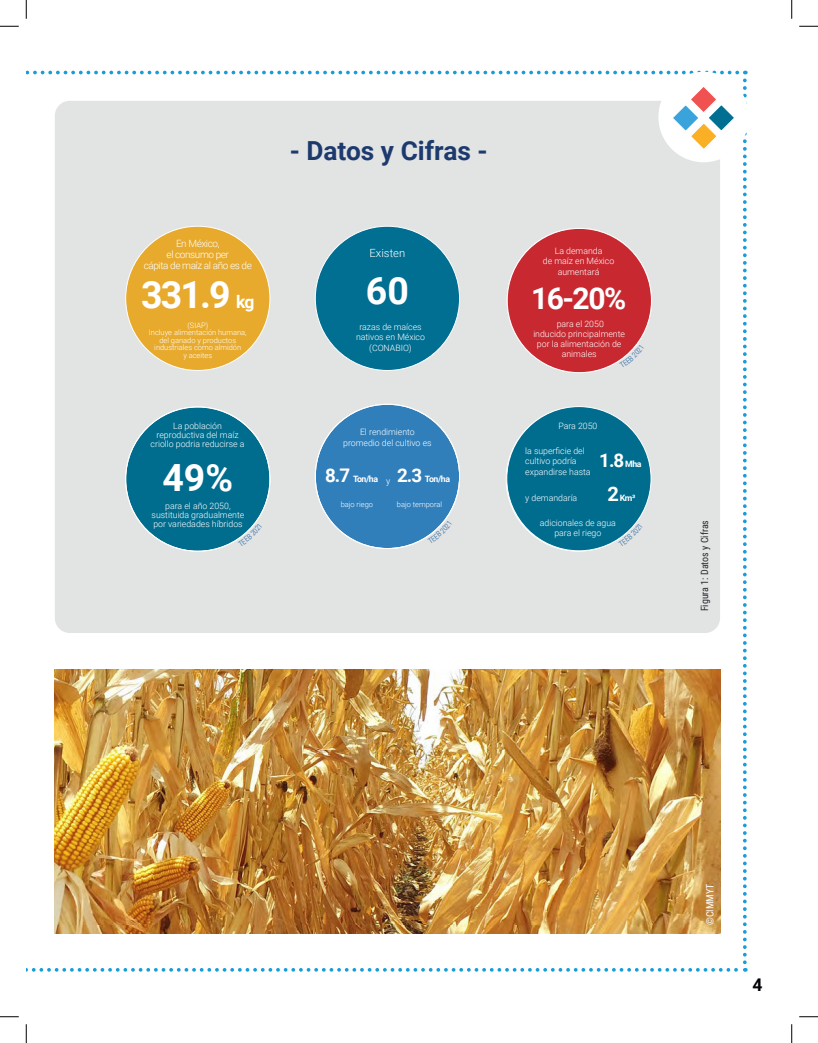
<style>
.page{position:relative;width:818px;height:1043px;background:#fff}
.page>*{position:absolute;margin:0;border:0;box-sizing:border-box;transform-origin:0 0}
.t1{font:700 37.5px "Roboto";letter-spacing:-.025em;color:#fff}
.t2{font:700 30px "Roboto";color:#fff}
.t3{font:700 26.25px "Roboto";color:#1d3a6e}
.t4{font:700 20px "Roboto";color:#fff}
.t5{font:700 18.75px "Roboto";color:#fff}
.t6{font:700 17.5px "Roboto";color:#030407}
.t7{font:300 11.25px "Roboto";color:#fff}
.t8{font:300 10px "Roboto";letter-spacing:-.04em;color:#fff}
.t9{font:10px "Roboto Condensed";color:#292c2f}
.t10{font:10px "Roboto Condensed";color:#fff}
.t11{font:300 8.75px/8.8px "Roboto";color:#fff;text-align:center}
.t12{font:700 8.75px "Roboto";letter-spacing:-.05em;color:#fff}
.t13{font:300 7.5px/7.5px "Roboto";color:#fff;text-align:center}
.s1{font-size:17.5px}
.s2{font-size:18.75px}
.s3{font-size:8.75px}
</style>
<div class="page">
<svg style="left:26px;top:968px;width:719px;height:3px"></svg>
<svg style="left:0;top:25px;width:19px;height:2px"></svg>
<svg style="left:799px;top:25px;width:19px;height:2px"></svg>
<svg style="left:0;top:1016px;width:19px;height:1px"></svg>
<svg style="left:799px;top:1016px;width:19px;height:1px"></svg>
<svg style="left:25px;top:0;width:2px;height:19px"></svg>
<svg style="left:25px;top:1024px;width:2px;height:18px"></svg>
<svg style="left:791px;top:0;width:1px;height:19px"></svg>
<svg style="left:791px;top:1024px;width:1px;height:18px"></svg>
<img style="left:26px;top:71px;width:720px;height:891px">
<p class="t3" style="left:290px;top:132px;width:199px">- Datos y Cifras -</p>
<p class="t8" style="left:176px;top:236px;width:45px">En México,</p>
<p class="t8" style="left:166px;top:247px;width:64px">el consumo per</p>
<p class="t8" style="left:144px;top:259px;width:110px">cápita de maíz al año es de</p>
<p class="t1" style="left:141px;top:268px;width:115px">331.9 <span class="s1">kg</span></p>
<p class="t13" style="left:187px;top:321px;width:22px">(SIAP)</p>
<p class="t13" style="left:149px;top:329px;width:99px">Incluye alimentación humana, del ganado y productos industriales como almidón</p>
<p class="t13" style="left:183px;top:351px;width:30px">y aceites</p>
<p class="t7" style="left:369px;top:245px;width:37px">Existen</p>
<p class="t1" style="left:366px;top:264px;width:45px">60</p>
<p class="t11" style="left:359px;top:322px;width:64px">razas de maíces</p>
<p class="t11" style="left:356px;top:332px;width:71px">nativos en México</p>
<p class="t11" style="left:369px;top:343px;width:44px">(CONABIO)</p>
<p class="t11" style="left:554px;top:246px;width:49px">La demanda</p>
<p class="t11" style="left:543px;top:256px;width:73px;line-height:10.5px">de maíz en México aumentará</p>
<p class="t2" style="left:531px;top:277px;width:97px">16-20%</p>
<p class="t11" style="left:556px;top:319px;width:49px">para el 2050</p>
<p class="t11" style="left:533px;top:329px;width:93px;line-height:10px">inducido principalmente por la alimentación de animales</p>
<p class="t11" style="left:150px;top:421px;width:95px">La población reproductiva del maíz criollo podria reducirse a</p>
<p class="t1" style="left:162px;top:451px;width:72px">49%</p>
<p class="t11" style="left:152px;top:501px;width:94px">para el año 2050, sustituida gradualmente por variedades híbridos</p>
<p class="t11" style="left:360px;top:427px;width:56px">El rendimiento</p>
<p class="t11" style="left:343px;top:438px;width:90px">promedio del cultivo es</p>
<p class="t12" style="left:325px;top:472px;width:54px"><span class="s2">8.7</span> Ton/ha</p>
<p class="t12" style="left:397px;top:472px;width:54px"><span class="s2">2.3</span> Ton/ha</p>
<p class="t11" style="left:386px;top:476px;width:6px">y</p>
<p class="t13" style="left:340px;top:500px;width:34px">bajo riego</p>
<p class="t13" style="left:397px;top:500px;width:47px">bajo temporal</p>
<p class="t11" style="left:558px;top:421px;width:41px">Para 2050</p>
<p class="t11" style="left:525px;top:445px;width:67px;line-height:10.5px;text-align:left">la superficie del cultivo podría expandirse hasta</p>
<p class="t11" style="left:525px;top:493px;width:54px">y demandaría</p>
<p class="t11" style="left:540px;top:518px;width:77px">adicionales de agua</p>
<p class="t11" style="left:554px;top:528px;width:48px">para el riego</p>
<p class="t5" style="left:599px;top:447px;width:44px">1.8 <span class="s3">Mha</span></p>
<p class="t4" style="left:607px;top:480px;width:13px">2</p>
<p class="t12" style="left:619px;top:492px;width:17px">Km³</p>
<p class="t9" style="left:697px;top:611px;width:93px;rotate:-90deg">Figura 1: Datos y Cifras</p>
<p class="t10" style="left:703px;top:925px;width:43px;rotate:-90deg">©CIMMYT</p>
<p class="t6" style="left:752px;top:972px;width:12px">4</p>
</div>
